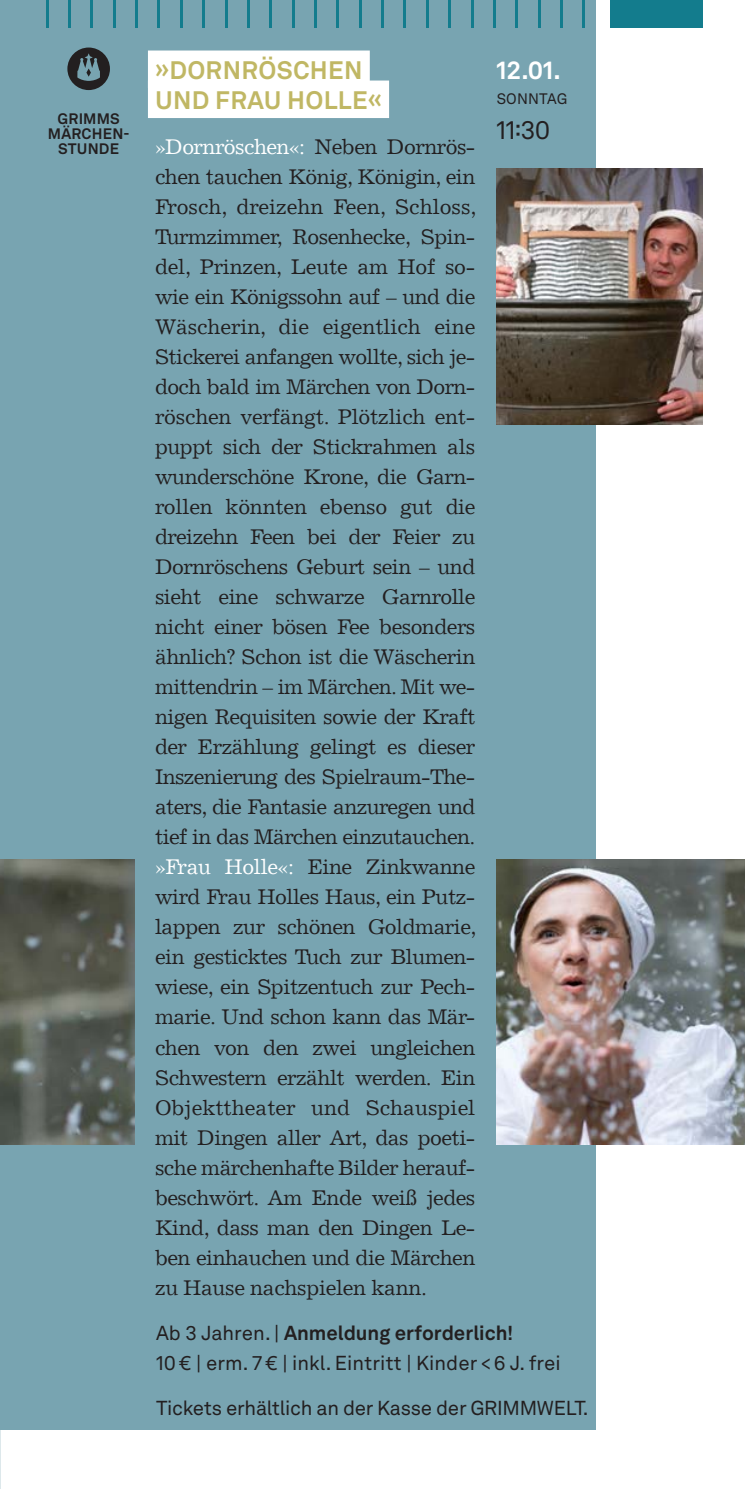
<style>
.page{position:relative;width:745px;height:1489px;background:#fff}
.page>*{position:absolute;margin:0;border:0;box-sizing:border-box;transform-origin:0 0}
.t1{font:700 25px/30px "Akkurat LL";letter-spacing:.01em;color:#c0b764}
.t2{font:700 25px "Akkurat LL";color:#fff}
.t3{font:25px "Akkurat LL";color:#231f20}
.t4{font:21.25px/30px "Excelsior LT";letter-spacing:-.025em;color:#231f20;text-align:justify}
.t5{font:20px/30px "Akkurat LL";letter-spacing:-.015em;color:#231f20}
.t6{font:700 15px/15px "Akkurat LL";letter-spacing:.01em;color:#231f20;text-align:center}
.t7{font:15px "Akkurat LL";color:#231f20}
.s1{color:#fff}
.s2{font-weight:700}
</style>
<div class="page">
<div style="left:0;top:0;width:595px;height:1429px;background:#78a4b1"></div>
<hr style="left:46px;top:0;width:2px;height:28px;background:#137c8d">
<hr style="left:68px;top:0;width:3px;height:28px;background:#137c8d">
<hr style="left:90px;top:0;width:3px;height:28px;background:#137c8d">
<hr style="left:113px;top:0;width:2px;height:28px;background:#137c8d">
<hr style="left:135px;top:0;width:3px;height:28px;background:#137c8d">
<hr style="left:157px;top:0;width:3px;height:28px;background:#137c8d">
<hr style="left:180px;top:0;width:2px;height:28px;background:#137c8d">
<hr style="left:202px;top:0;width:3px;height:28px;background:#137c8d">
<hr style="left:225px;top:0;width:2px;height:28px;background:#137c8d">
<hr style="left:247px;top:0;width:2px;height:28px;background:#137c8d">
<hr style="left:269px;top:0;width:3px;height:28px;background:#137c8d">
<hr style="left:292px;top:0;width:2px;height:28px;background:#137c8d">
<hr style="left:314px;top:0;width:2px;height:28px;background:#137c8d">
<hr style="left:336px;top:0;width:3px;height:28px;background:#137c8d">
<hr style="left:359px;top:0;width:2px;height:28px;background:#137c8d">
<hr style="left:381px;top:0;width:2px;height:28px;background:#137c8d">
<hr style="left:403px;top:0;width:3px;height:28px;background:#137c8d">
<hr style="left:426px;top:0;width:2px;height:28px;background:#137c8d">
<hr style="left:448px;top:0;width:2px;height:28px;background:#137c8d">
<hr style="left:470px;top:0;width:3px;height:28px;background:#137c8d">
<hr style="left:493px;top:0;width:2px;height:28px;background:#137c8d">
<hr style="left:515px;top:0;width:2px;height:28px;background:#137c8d">
<hr style="left:537px;top:0;width:3px;height:28px;background:#137c8d">
<hr style="left:560px;top:0;width:2px;height:28px;background:#137c8d">
<hr style="left:582px;top:0;width:2px;height:28px;background:#137c8d">
<div style="left:609px;top:0;width:93px;height:28px;background:#137c8d"></div>
<svg style="left:67px;top:48px;width:43px;height:42px"></svg>
<div style="left:148px;top:50px;width:221px;height:38px;background:#fff"></div>
<div style="left:148px;top:80px;width:241px;height:38px;background:#fff"></div>
<img style="left:496px;top:169px;width:206px;height:255px">
<img style="left:496px;top:859px;width:248px;height:285px">
<img style="left:0;top:859px;width:135px;height:285px">
<p class="t6" style="left:48px;top:110px;width:83px">GRIMMS<br>MÄRCHEN-<br>STUNDE</p>
<p class="t1" style="left:155px;top:53px;width:228px">»DORNRÖSCHEN<br>UND FRAU HOLLE«</p>
<p class="t2" style="left:496px;top:51px;width:66px">12.01.</p>
<p class="t7" style="left:496px;top:87px;width:72px">SONNTAG</p>
<p class="t3" style="left:496px;top:111px;width:55px">11:30</p>
<p class="t4" style="left:155px;top:132px;width:323px"><span class="s1">»Dornröschen«:</span> Neben Dornrös&shy;chen tauchen König, Königin, ein Frosch, dreizehn Feen, Schloss, Turmzimmer, Rosenhecke, Spin&shy;del, Prinzen, Leute am Hof so&shy;wie ein Königssohn auf – und die Wäscherin, die eigentlich eine Stickerei anfangen wollte, sich je&shy;doch bald im Märchen von Dorn&shy;röschen verfängt. Plötzlich ent&shy;puppt sich der Stickrahmen als wunderschöne Krone, die Garn&shy;rollen könnten ebenso gut die dreizehn Feen bei der Feier zu Dornröschens Geburt sein – und sieht eine schwarze Garnrolle nicht einer bösen Fee besonders ähnlich? Schon ist die Wäscherin mittendrin – im Märchen. Mit we&shy;nigen Requisiten sowie der Kraft der Erzählung gelingt es dieser Inszenierung des Spielraum-The&shy;aters, die Fantasie anzuregen und tief in das Märchen einzutauchen. <span class="s1">»Frau Holle«:</span> Eine Zinkwanne wird Frau Holles Haus, ein Putz&shy;lappen zur schönen Goldmarie, ein gesticktes Tuch zur Blumen&shy;wiese, ein Spitzentuch zur Pech&shy;marie. Und schon kann das Mär&shy;chen von den zwei ungleichen Schwestern erzählt werden. Ein Objekttheater und Schauspiel mit Dingen aller Art, das poeti&shy;sche märchenhafte Bilder herauf&shy;beschwört. Am Ende weiß jedes Kind, dass man den Dingen Le&shy;ben einhauchen und die Märchen zu Hause nachspielen kann.</p>
<p class="t5" style="left:156px;top:1316px;width:406px">Ab 3 Jahren. | <span class="s2">Anmeldung erforderlich!<br></span>10 € | erm. 7 € | inkl. Eintritt | Kinder &lt; 6 J. frei</p>
<p class="t5" style="left:156px;top:1391px;width:433px">Tickets erhältlich an der Kasse der GRIMMWELT.</p>
</div>
